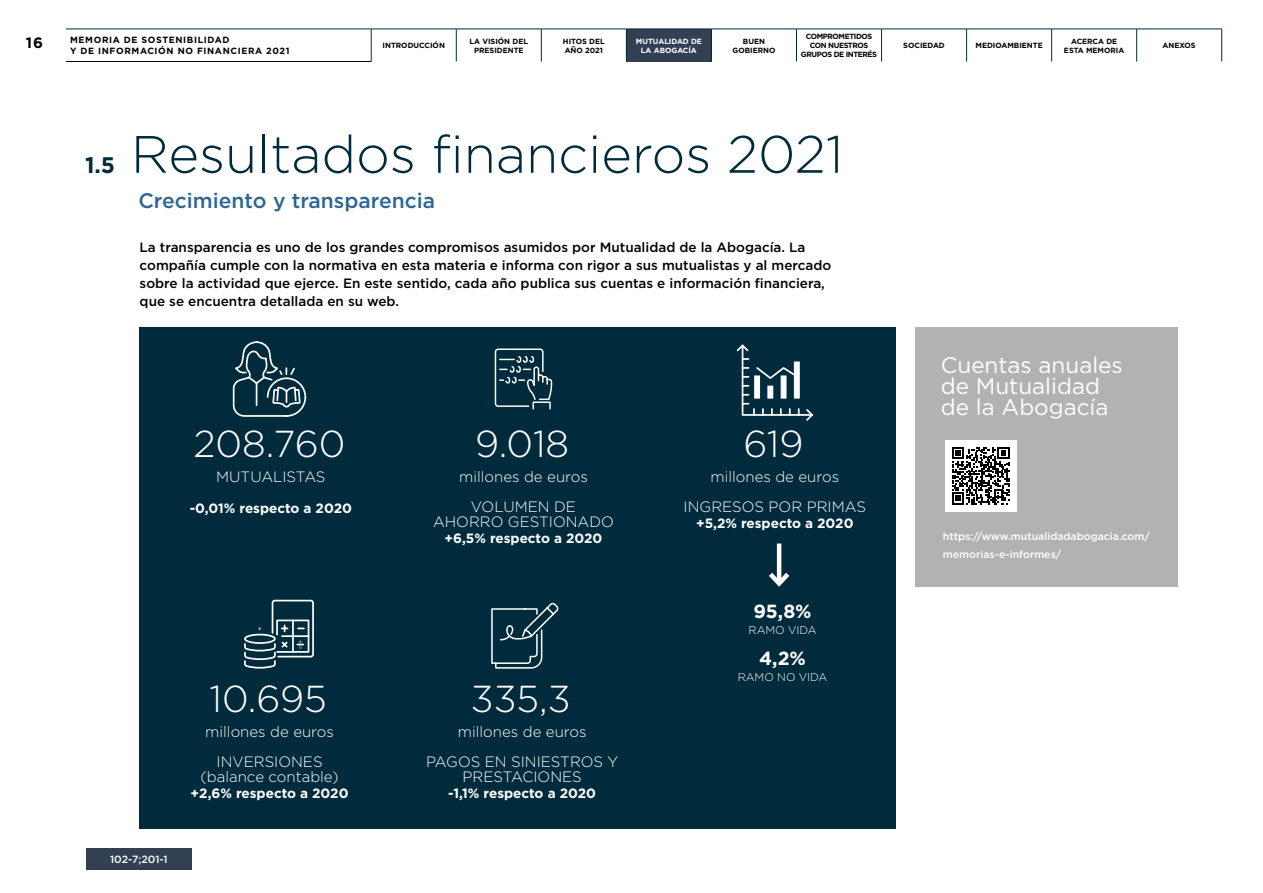
<style>
.page{position:relative;width:1263px;height:893px;background:#fff}
.page>*{position:absolute;margin:0;border:0;box-sizing:border-box;transform-origin:0 0}
.t1{font:300 52.5px "Gotham";color:#002b3c}
.t2{font:300 37.5px "Gotham";color:#fff}
.t3{font:22.5px/21px "Gotham";color:#fff}
.t4{font:700 22.5px "Gotham";color:#002b3c}
.t5{font:500 21px "Gotham";color:#2d6693}
.t6{font:700 19.05px "Gotham";color:#fff}
.t7{font:300 15px/30px "Gotham";color:#fff;text-align:center}
.t8{font:700 15px "Gotham";color:#000}
.t9{font:500 13.5px/18px "Gotham";color:#000}
.t10{font:700 13.5px "Gotham";color:#fff}
.t11{font:300 11.1px "Gotham";color:#fff}
.t12{font:500 10.5px/18px "Gotham";color:#fff}
.t13{font:700 9px/10.8px "Gotham";letter-spacing:.07em;color:#000}
.t14{font:700 7.5px/9px "Gotham";color:#000;text-align:center}
.t15{font:700 7.5px/9px "Gotham";letter-spacing:-.05em;color:#000;text-align:center}
.t16{font:700 7.5px/9px "Gotham";color:#fff;text-align:center}
</style>
<div class="page">
<svg style="left:455px;top:30px;width:171px;height:31px"></svg>
<div style="left:626px;top:29px;width:85px;height:32px;background:#334054"></div>
<hr style="left:66px;top:61px;width:305px;height:1px;background:#000">
<hr style="left:66px;top:29px;width:305px;height:1px;background:#002b3c">
<hr style="left:371px;top:29px;width:1px;height:32px;background:#002b3c">
<hr style="left:371px;top:29px;width:85px;height:1px;background:#002b3c">
<hr style="left:711px;top:29px;width:85px;height:1px;background:#002b3c">
<hr style="left:796px;top:29px;width:85px;height:1px;background:#002b3c">
<hr style="left:796px;top:29px;width:1px;height:32px;background:#002b3c">
<hr style="left:881px;top:29px;width:1px;height:32px;background:#002b3c">
<hr style="left:881px;top:29px;width:85px;height:1px;background:#002b3c">
<hr style="left:966px;top:29px;width:86px;height:1px;background:#002b3c">
<hr style="left:1052px;top:29px;width:85px;height:1px;background:#002b3c">
<hr style="left:1137px;top:29px;width:85px;height:1px;background:#002b3c">
<hr style="left:966px;top:29px;width:1px;height:32px;background:#002b3c">
<hr style="left:1051px;top:29px;width:1px;height:32px;background:#002b3c">
<hr style="left:1136px;top:29px;width:1px;height:32px;background:#002b3c">
<hr style="left:1221px;top:29px;width:1px;height:32px;background:#002b3c">
<hr style="left:541px;top:29px;width:85px;height:1px;background:#002b3c">
<hr style="left:456px;top:29px;width:1px;height:32px;background:#002b3c">
<hr style="left:456px;top:29px;width:85px;height:1px;background:#002b3c">
<hr style="left:541px;top:29px;width:1px;height:32px;background:#002b3c">
<hr style="left:626px;top:29px;width:1px;height:32px;background:#002b3c">
<hr style="left:626px;top:29px;width:85px;height:1px;background:#002b3c">
<hr style="left:711px;top:29px;width:1px;height:32px;background:#002b3c">
<div style="left:140px;top:327px;width:756px;height:502px;background:#002b3c"></div>
<div style="left:915px;top:327px;width:263px;height:260px;background:#b3b2b2"></div>
<div style="left:945px;top:440px;width:71px;height:71px;background:#fff"></div>
<svg style="left:952px;top:447px;width:57px;height:57px"></svg>
<svg style="left:244px;top:599px;width:70px;height:70px"></svg>
<div style="left:86px;top:848px;width:106px;height:22px;background:#334054"></div>
<svg style="left:232px;top:341px;width:75px;height:76px"></svg>
<svg style="left:736px;top:344px;width:77px;height:77px"></svg>
<svg style="left:494px;top:348px;width:59px;height:62px"></svg>
<svg style="left:491px;top:602px;width:68px;height:67px"></svg>
<hr style="left:777px;top:543px;width:4px;height:40px;background:#fff">
<svg style="left:769px;top:568px;width:21px;height:19px"></svg>
<p class="t13" style="left:70px;top:35px;width:221px">MEMORIA DE SOSTENIBILIDAD<br>Y DE INFORMACIÓN NO FINANCIERA 2021</p>
<p class="t14" style="left:383px;top:41px;width:64px">INTRODUCCIÓN</p>
<p class="t14" style="left:470px;top:37px;width:60px">LA VISIÓN DEL<br>PRESIDENTE</p>
<p class="t14" style="left:563px;top:37px;width:43px;text-align:left">HITOS DEL<br>AÑO 2021</p>
<p class="t16" style="left:636px;top:37px;width:68px">MUTUALIDAD DE<br>LA ABOGACÍA</p>
<p class="t14" style="left:732px;top:37px;width:44px">BUEN<br>GOBIERNO</p>
<p class="t15" style="left:801px;top:32px;width:78px">COMPROMETIDOS<br>CON NUESTROS<br>GRUPOS DE INTERÉS</p>
<p class="t14" style="left:903px;top:41px;width:43px">SOCIEDAD</p>
<p class="t14" style="left:975px;top:41px;width:69px">MEDIOAMBIENTE</p>
<p class="t14" style="left:1064px;top:37px;width:62px">ACERCA DE<br>ESTA MEMORIA</p>
<p class="t8" style="left:26px;top:32px;width:19px">16</p>
<p class="t14" style="left:1163px;top:41px;width:35px">ANEXOS</p>
<h3 class="t4" style="left:85px;top:150px;width:32px">1.5</h3>
<h1 class="t1" style="left:131px;top:121px;width:714px">Resultados financieros 2021</h1>
<h3 class="t5" style="left:138px;top:187px;width:298px">Crecimiento y transparencia</h3>
<p class="t9" style="left:140px;top:238px;width:693px">La transparencia es uno de los grandes compromisos asumidos por Mutualidad de la Abogacía. La compañía cumple con la normativa en esta materia e informa con rigor a sus mutualistas y al mercado sobre la actividad que ejerce. En este sentido, cada año publica sus cuentas e información financiera, que se encuentra detallada en su web.</p>
<h2 class="t2" style="left:193px;top:420px;width:154px">208.760</h2>
<h2 class="t2" style="left:475px;top:420px;width:96px">9.018</h2>
<h2 class="t2" style="left:743px;top:420px;width:61px">619</h2>
<p class="t7" style="left:216px;top:461px;width:111px">MUTUALISTAS</p>
<p class="t10" style="left:190px;top:499px;width:164px">-0,01% respecto a 2020</p>
<p class="t7" style="left:459px;top:461px;width:130px">millones de euros<br>VOLUMEN DE</p>
<p class="t7" style="left:433px;top:506px;width:182px">AHORRO GESTIONADO</p>
<p class="t10" style="left:444px;top:529px;width:160px">+6,5% respecto a 2020</p>
<p class="t7" style="left:684px;top:461px;width:184px">millones de euros<br>INGRESOS POR PRIMAS</p>
<p class="t10" style="left:696px;top:514px;width:159px">+5,2% respecto a 2020</p>
<h3 class="t6" style="left:753px;top:599px;width:60px">95,8%</h3>
<p class="t11" style="left:749px;top:623px;width:69px">RAMO VIDA</p>
<h3 class="t6" style="left:759px;top:646px;width:48px">4,2%</h3>
<p class="t11" style="left:738px;top:670px;width:91px">RAMO NO VIDA</p>
<h2 class="t2" style="left:210px;top:675px;width:119px">10.695</h2>
<h2 class="t2" style="left:471px;top:675px;width:101px">335,3</h2>
<p class="t7" style="left:205px;top:716px;width:130px">millones de euros<br>INVERSIONES</p>
<p class="t7" style="left:200px;top:761px;width:140px">(balance contable)</p>
<p class="t10" style="left:191px;top:784px;width:159px">+2,6% respecto a 2020</p>
<p class="t7" style="left:426px;top:716px;width:194px">millones de euros<br>PAGOS EN SINIESTROS Y</p>
<p class="t7" style="left:462px;top:761px;width:121px">PRESTACIONES</p>
<p class="t10" style="left:448px;top:784px;width:149px">-1,1% respecto a 2020</p>
<p class="t12" style="left:110px;top:850px;width:59px">102-7;201-1</p>
<h3 class="t3" style="left:941px;top:354px;width:183px">Cuentas anuales de Mutualidad de la Abogacía</h3>
<p class="t12" style="left:943px;top:527px;width:208px">https://www.mutualidadabogacia.com/ memorias-e-informes/</p>
</div>
